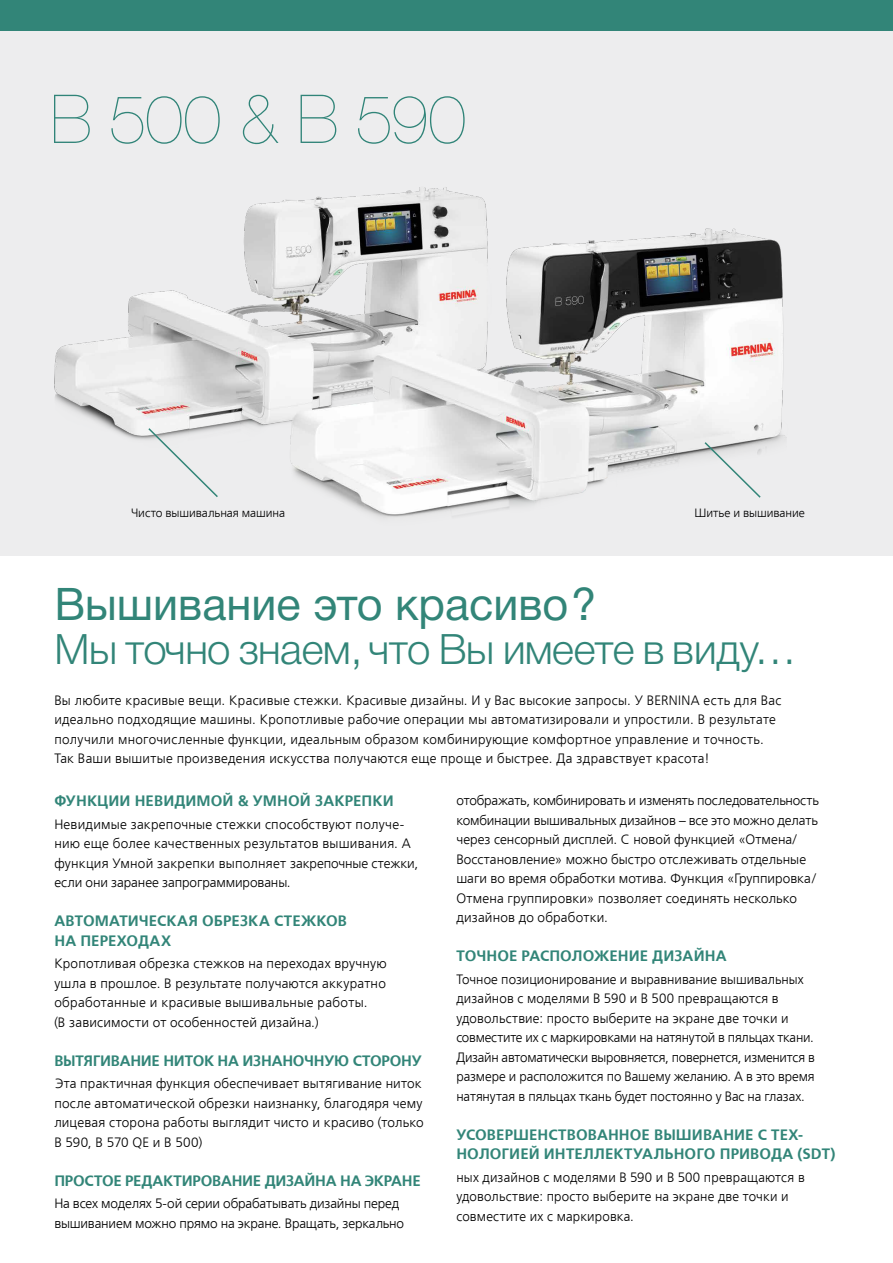
<style>
.page{position:relative;width:893px;height:1263px;background:#fff}
.page>*{position:absolute;margin:0;border:0;box-sizing:border-box;transform-origin:0 0}
.t1{font:200 67.5px "Helvetica Neue LT Std";letter-spacing:-.01em;color:#308478}
.t2{font:45px "Helvetica Neue LT Pro";color:#328578}
.t3{font:300 42px "Helvetica Neue LT Pro";letter-spacing:-.02em;color:#328578}
.t4{font:700 15px/19.5px "Frutiger LTCYR";letter-spacing:.005em;color:#328578}
.t5{font:700 15px "Frutiger LTCYR";letter-spacing:-.015em;color:#328578}
.t6{font:300 13.5px/19.5px "Frutiger LTCYR";letter-spacing:.01em;color:#000}
.t7{font:300 13.5px/19.5px "Frutiger LTCYR";letter-spacing:-.01em;color:#000}
.t8{font:300 12px "Frutiger LTCYR";letter-spacing:-.005em;color:#000}
</style>
<div class="page">
<div style="left:0;top:0;width:893px;height:556px;background:#ededee"></div>
<img style="left:54px;top:187px;width:733px;height:331px">
<div style="left:0;top:0;width:893px;height:30px;background:#328578"></div>
<svg style="left:703px;top:441px;width:59px;height:58px"></svg>
<svg style="left:147px;top:427px;width:72px;height:72px"></svg>
<h1 class="t1" style="left:51px;top:80px;width:417px">B 500 &amp; B 590</h1>
<p class="t8" style="left:131px;top:506px;width:156px">Чисто вышивальная машина</p>
<p class="t8" style="left:695px;top:506px;width:112px">Шитье и вышивание</p>
<h2 class="t2" style="left:54px;top:576px;width:544px">Вышивание это красиво?</h2>
<h3 class="t3" style="left:54px;top:623px;width:744px">Мы точно знаем, что Вы имеете в виду…</h3>
<p class="t6" style="left:54px;top:691px;width:729px">Вы любите красивые вещи. Красивые стежки. Красивые дизайны. И у Вас высокие запросы. У BERNINA есть для Вас идеально подходящие машины. Кропотливые рабочие операции мы автоматизировали и упростили. В результате получили многочисленные функции, идеальным образом комбинирующие комфортное управление и точность.<br>Так Ваши вышитые произведения искусства получаются еще проще и быстрее. Да здравствует красота!</p>
<p class="t4" style="left:54px;top:791px;width:341px">ФУНКЦИИ НЕВИДИМОЙ &amp; УМНОЙ ЗАКРЕПКИ</p>
<p class="t6" style="left:54px;top:815px;width:365px">Невидимые закрепочные стежки способствуют получе&shy;нию еще более качественных результатов вышивания. А функция Умной закрепки выполняет закрепочные стежки, если они заранее запрограммированы.</p>
<p class="t4" style="left:54px;top:911px;width:294px">АВТОМАТИЧЕСКАЯ ОБРЕЗКА СТЕЖКОВ<br>НА ПЕРЕХОДАХ</p>
<p class="t6" style="left:54px;top:954px;width:334px">Кропотливая обрезка стежков на переходах вручную ушла в прошлое. В результате получаются аккуратно обработанные и красивые вышивальные работы.<br>(В зависимости от особенностей дизайна.)</p>
<p class="t5" style="left:54px;top:1052px;width:369px">ВЫТЯГИВАНИЕ НИТОК НА ИЗНАНОЧНУЮ СТОРОНУ</p>
<p class="t6" style="left:54px;top:1074px;width:371px">Эта практичная функция обеспечивает вытягивание ниток после автоматической обрезки наизнанку, благодяря чему лицевая сторона работы выглядит чисто и красиво (только B 590, B 570 QE и B 500)</p>
<p class="t5" style="left:54px;top:1172px;width:368px">ПРОСТОЕ РЕДАКТИРОВАНИЕ ДИЗАЙНА НА ЭКРАНЕ</p>
<p class="t7" style="left:54px;top:1194px;width:351px">На всех моделях 5-ой серии обрабатывать дизайны перед вышиванием можно прямо на экране. Вращать, зеркально</p>
<p class="t6" style="left:456px;top:791px;width:364px">отображать, комбинировать и изменять последовательность комбинации вышивальных дизайнов – все это можно делать через сенсорный дисплей. С новой функцией «Отмена/ Восстановление» можно быстро отслеживать отдельные шаги во время обработки мотива. Функция «Группировка/ Отмена группировки» позволяет соединять несколько дизайнов до обработки.</p>
<p class="t4" style="left:456px;top:946px;width:272px">ТОЧНОЕ РАСПОЛОЖЕНИЕ ДИЗАЙНА</p>
<p class="t6" style="left:456px;top:970px;width:360px">Точное позиционирование и выравнивание вышивальных дизайнов с моделями B 590 и B 500 превращаются в удовольствие: просто выберите на экране две точки и совместите их с маркировками на натянутой в пяльцах ткани.<br>Дизайн автоматически выровняется, повернется, изменится в размере и расположится по Вашему желанию. А в это время натянутая в пяльцах ткань будет постоянно у Вас на глазах.</p>
<p class="t4" style="left:456px;top:1125px;width:381px">УСОВЕРШЕНСТВОВАННОЕ ВЫШИВАНИЕ С ТЕХ-<br>НОЛОГИЕЙ ИНТЕЛЛЕКТУАЛЬНОГО ПРИВОДА (SDT)</p>
<p class="t6" style="left:456px;top:1168px;width:350px">ных дизайнов с моделями B 590 и B 500 превращаются в удовольствие: просто выберите на экране две точки и совместите их с маркировка.</p>
</div>
